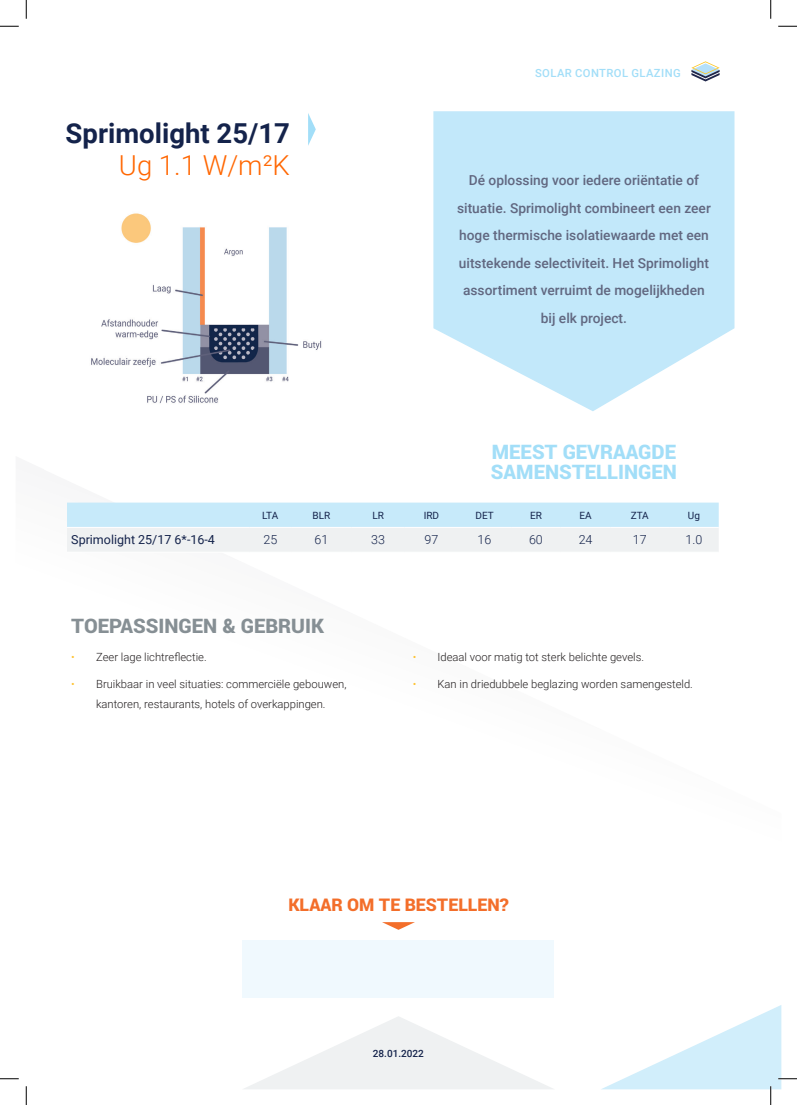
<style>
.page{position:relative;width:797px;height:1105px;background:#fff}
.page>*{position:absolute;margin:0;border:0;box-sizing:border-box;transform-origin:0 0}
.Product_name{font:700 27.5px "Roboto";color:#14234b}
.Product_name-2{font:300 27.5px "Roboto";color:#f60}
.Paragraph_title{font:900 20px "Roboto";color:#a2def8}
.Paragraph_title-2{font:900 20px "Roboto";color:#868f94}
.Bodytext{font:900 17.5px "Roboto";color:#f36e2a}
.Bodytext-2{font:500 13.75px/27.5px "Roboto";color:#616780;text-align:center}
.Bodytext-3{font:12.5px "Roboto";color:#14234b}
.Bodytext-4{font:300 12.5px "Roboto";color:#14234b}
.t1{font:300 11.25px/20px "Roboto";color:#231f20;text-align:center}
.Product_name-3{font:500 11.25px "Roboto";letter-spacing:.035em;color:#a2def8}
.Bodytext-5{font:10px "Roboto";color:#14234b}
.Bodytext-6{font:500 10px "Roboto";color:#14234b}
.s1{color:#fec231}
</style>
<div class="page">
<svg style="left:433px;top:111px;width:301px;height:300px;fill:#c2e8fa"></svg>
<svg style="left:244px;top:1016px;width:309px;height:73px"></svg>
<svg style="left:382px;top:922px;width:33px;height:8px"></svg>
<img style="left:91px;top:213px;width:231px;height:191px">
<svg style="left:691px;top:61px;width:28px;height:20px"></svg>
<div style="left:242px;top:940px;width:312px;height:57px;background:#f0f9fe"></div>
<svg style="left:67px;top:503px;width:651px;height:49px"></svg>
<hr style="left:67px;top:527px;width:182px;height:1px;background:#fff">
<hr style="left:249px;top:527px;width:42px;height:1px;background:#fff">
<hr style="left:291px;top:527px;width:60px;height:1px;background:#fff">
<hr style="left:351px;top:527px;width:54px;height:1px;background:#fff">
<hr style="left:405px;top:527px;width:53px;height:1px;background:#fff">
<hr style="left:458px;top:527px;width:53px;height:1px;background:#fff">
<hr style="left:511px;top:527px;width:50px;height:1px;background:#fff">
<hr style="left:561px;top:527px;width:49px;height:1px;background:#fff">
<hr style="left:610px;top:527px;width:59px;height:1px;background:#fff">
<hr style="left:669px;top:527px;width:49px;height:1px;background:#fff">
<svg style="left:308px;top:113px;width:8px;height:33px"></svg>
<svg style="left:0;top:25px;width:19px;height:2px"></svg>
<svg style="left:778px;top:25px;width:19px;height:2px"></svg>
<svg style="left:0;top:1078px;width:19px;height:1px"></svg>
<svg style="left:25px;top:0;width:2px;height:19px"></svg>
<svg style="left:25px;top:1086px;width:2px;height:19px"></svg>
<svg style="left:770px;top:0;width:1px;height:19px"></svg>
<svg style="left:601px;top:1005px;width:196px;height:100px"></svg>
<p class="Product_name" style="left:66px;top:114px;width:226px">Sprimolight 25/17</p>
<p class="Product_name-2" style="left:119px;top:146px;width:172px">Ug 1.1 W/m²K</p>
<p class="Product_name-3" style="left:535px;top:65px;width:147px">SOLAR CONTROL GLAZING</p>
<p class="Bodytext-2" style="left:457px;top:166px;width:255px">Dé oplossing voor iedere oriëntatie of situatie. Sprimolight combineert een zeer hoge thermische isolatiewaarde met een uitstekende selectiviteit. Het Sprimolight assortiment verruimt de mogelijkheden bij elk project.</p>
<p class="Paragraph_title" style="left:492px;top:437px;width:186px">MEEST GEVRAAGDE</p>
<p class="Paragraph_title" style="left:491px;top:458px;width:187px">SAMENSTELLINGEN</p>
<p class="Bodytext-5" style="left:262px;top:508px;width:18px">LTA</p>
<p class="Bodytext-5" style="left:312px;top:508px;width:19px">BLR</p>
<p class="Bodytext-5" style="left:372px;top:508px;width:13px">LR</p>
<p class="Bodytext-5" style="left:423px;top:508px;width:17px">IRD</p>
<p class="Bodytext-5" style="left:475px;top:508px;width:20px">DET</p>
<p class="Bodytext-5" style="left:530px;top:508px;width:13px">ER</p>
<p class="Bodytext-5" style="left:579px;top:508px;width:14px">EA</p>
<p class="Bodytext-5" style="left:630px;top:508px;width:20px">ZTA</p>
<p class="Bodytext-5" style="left:688px;top:508px;width:14px">Ug</p>
<p class="Bodytext-3" style="left:71px;top:531px;width:145px">Sprimolight 25/17 6*-16-4</p>
<p class="Bodytext-4" style="left:263px;top:531px;width:15px">25</p>
<p class="Bodytext-4" style="left:314px;top:531px;width:15px">61</p>
<p class="Bodytext-4" style="left:371px;top:531px;width:15px">33</p>
<p class="Bodytext-4" style="left:424px;top:531px;width:15px">97</p>
<p class="Bodytext-4" style="left:477px;top:531px;width:15px">16</p>
<p class="Bodytext-4" style="left:529px;top:531px;width:15px">60</p>
<p class="Bodytext-4" style="left:578px;top:531px;width:15px">24</p>
<p class="Bodytext-4" style="left:633px;top:531px;width:15px">17</p>
<p class="Bodytext-4" style="left:685px;top:531px;width:18px">1.0</p>
<p class="Paragraph_title-2" style="left:71px;top:612px;width:254px">TOEPASSINGEN &amp; GEBRUIK</p>
<p class="t1" style="left:71px;top:647px;width:137px"><span class="s1">•</span> Zeer lage lichtreflectie.</p>
<p class="t1" style="left:71px;top:674px;width:277px"><span class="s1">•</span> Bruikbaar in veel situaties: commerciële gebouwen, kantoren, restaurants, hotels of overkappingen.</p>
<p class="t1" style="left:412px;top:647px;width:233px"><span class="s1">•</span> Ideaal voor matig tot sterk belichte gevels.</p>
<p class="t1" style="left:412px;top:674px;width:282px"><span class="s1">•</span> Kan in driedubbele beglazing worden samengesteld.</p>
<p class="Bodytext" style="left:288px;top:892px;width:222px">KLAAR OM TE BESTELLEN?</p>
<p class="Bodytext-6" style="left:373px;top:1046px;width:53px">28.01.2022</p>
</div>
